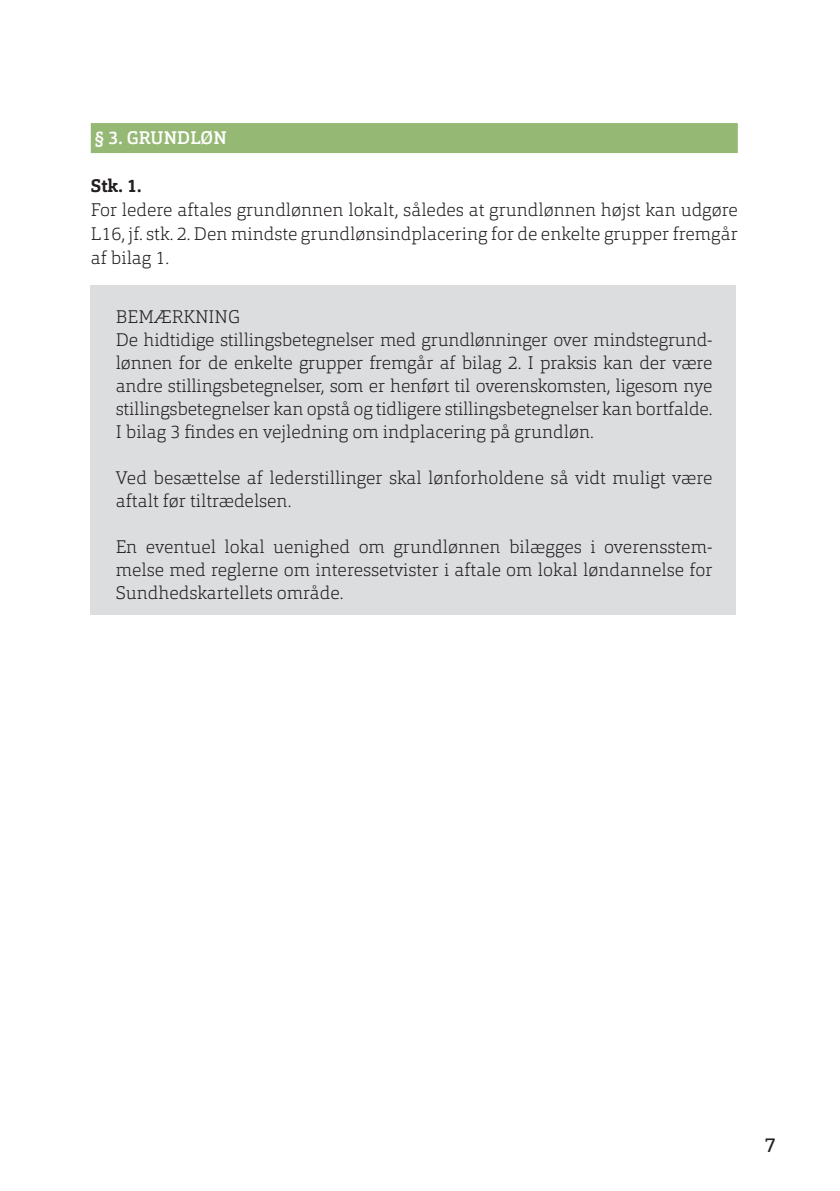
<style>
.page{position:relative;width:840px;height:1191px;background:#fff}
.page>*{position:absolute;margin:0;border:0;box-sizing:border-box;transform-origin:0 0}
.t1{font:20px "Orgon Slab";color:#231f20}
.Brødtxt{font:200 18px/23px "Orgon Slab";color:#231f20;text-align:justify}
.overskrift_graa{font:500 18px "Orgon Slab";letter-spacing:.01em;color:#fff}
.Brødtxt-fed{font:700 18px "Orgon Slab";color:#231f20}
</style>
<div class="page">
<div style="left:91px;top:123px;width:646px;height:30px;background:#95b974"></div>
<div style="left:91px;top:285px;width:644px;height:329px;background:#dcdddf"></div>
<p class="overskrift_graa" style="left:95px;top:126px;width:133px">§ 3. GRUNDLØN</p>
<p class="Brødtxt-fed" style="left:91px;top:174px;width:52px">Stk. 1.</p>
<p class="Brødtxt" style="left:91px;top:198px;width:648px;line-height:24px">For ledere aftales grundlønnen lokalt, således at grundlønnen højst kan udgøre L16, jf. stk. 2. Den mindste grundlønsindplacering for de enkelte grupper fremgår af bilag 1.</p>
<p class="Brødtxt" style="left:116px;top:305px;width:126px">BEMÆRKNING</p>
<p class="Brødtxt" style="left:116px;top:328px;width:598px">De hidtidige stillingsbetegnelser med grundlønninger over mindstegrund&shy;lønnen for de enkelte grupper fremgår af bilag 2. I praksis kan der være andre stillingsbetegnelser, som er henført til overenskomsten, ligesom nye stillingsbetegnelser kan opstå og tidligere stillingsbetegnelser kan bortfalde.<br>I bilag 3 findes en vejledning om indplacering på grundløn.</p>
<p class="Brødtxt" style="left:116px;top:466px;width:598px">Ved besættelse af lederstillinger skal lønforholdene så vidt muligt være aftalt før tiltrædelsen.</p>
<p class="Brødtxt" style="left:116px;top:535px;width:598px">En eventuel lokal uenighed om grundlønnen bilægges i overensstem&shy;melse med reglerne om interessetvister i aftale om lokal løndannelse for Sundhedskartellets område.</p>
<p class="t1" style="left:764px;top:1132px;width:13px">7</p>
</div>
